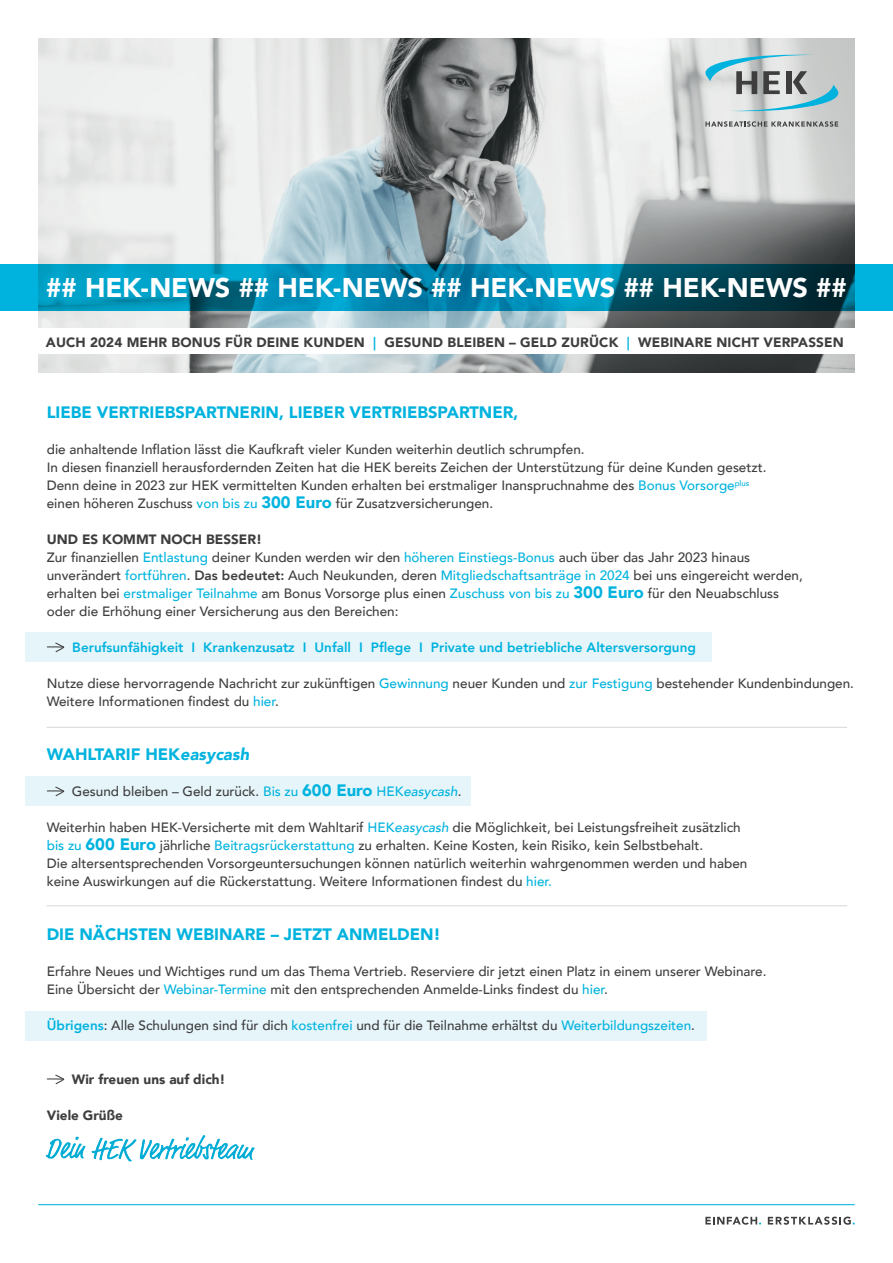
<style>
.page{position:relative;width:893px;height:1263px;background:#fff}
.page>*{position:absolute;margin:0;border:0;box-sizing:border-box;transform-origin:0 0}
.t1{font:900 27px "Avenir";letter-spacing:-.005em;color:#fff}
.t2{font:900 16.5px "Avenir";color:#00b3de}
.t3{font:500 13.5px/18px "Avenir";color:#3e3e3f}
.t4{font:900 13.5px "Avenir";letter-spacing:.01em;color:#3e3e3f}
.t5{font:800 13.5px "Avenir";color:#00b3de}
.s1{font-weight:800;color:#00b3de}
.s2{color:#00b3de}
.s3{font-weight:900;font-size:16.5px;color:#00b3de}
.s4{font-weight:900}
.s5{font-weight:800}
.s6{font-style:italic}
.s7{font-style:italic;color:#00b3de}
</style>
<div class="page">
<img style="left:38px;top:38px;width:817px;height:335px">
<div style="left:30px;top:329px;width:833px;height:25px;background:#fff"></div>
<div style="left:26px;top:632px;width:685px;height:30px;background:#e6f5fa"></div>
<div style="left:26px;top:776px;width:445px;height:30px;background:#e6f5fa"></div>
<div style="left:26px;top:1011px;width:681px;height:30px;background:#e6f5fa"></div>
<svg style="left:47px;top:642px;width:18px;height:11px"></svg>
<svg style="left:47px;top:786px;width:18px;height:11px"></svg>
<svg style="left:47px;top:1074px;width:18px;height:11px"></svg>
<svg style="left:0;top:264px;width:893px;height:47px;background:#007c9d"></svg>
<hr style="left:47px;top:727px;width:800px;height:1px;background:#d5d6d8">
<hr style="left:47px;top:905px;width:800px;height:1px;background:#d5d6d8">
<img style="left:45px;top:1136px;width:41px;height:23px">
<img style="left:91px;top:1135px;width:164px;height:27px">
<hr style="left:38px;top:1204px;width:817px;height:1px;background:#00b3de">
<svg style="left:705px;top:1216px;width:56px;height:9px"></svg>
<svg style="left:768px;top:1216px;width:87px;height:9px"></svg>
<svg style="left:705px;top:121px;width:133px;height:6px"></svg>
<svg style="left:698px;top:53px;width:147px;height:60px;background:#b4c5c8"></svg>
<h1 class="t1" style="left:46px;top:264px;width:803px">## HEK-NEWS ## HEK-NEWS ## HEK-NEWS ## HEK-NEWS ##</h1>
<p class="t4" style="left:46px;top:330px;width:799px">AUCH 2024 MEHR BONUS FÜR DEINE KUNDEN <span class="s1">|</span> GESUND BLEIBEN – GELD ZURÜCK <span class="s1">|</span> WEBINARE NICHT VERPASSEN</p>
<p class="t2" style="left:47px;top:398px;width:473px">LIEBE VERTRIEBSPARTNERIN, LIEBER VERTRIEBSPARTNER,</p>
<p class="t3" style="left:47px;top:440px;width:721px">die anhaltende Inflation lässt die Kaufkraft vieler Kunden weiterhin deutlich schrumpfen.<br>In diesen finanziell herausfordernden Zeiten hat die HEK bereits Zeichen der Unterstützung für deine Kunden gesetzt.<br>Denn deine in 2023 zur HEK vermittelten Kunden erhalten bei erstmaliger Inanspruchnahme des <span class="s2">Bonus Vorsorge</span><sup>plus </sup>einen höheren Zuschuss <span class="s2">von bis zu</span> <span class="s3">300 Euro</span> für Zusatzversicherungen.</p>
<p class="t3" style="left:47px;top:530px;width:757px"><span class="s4">UND ES KOMMT NOCH BESSER!<br></span>Zur finanziellen <span class="s2">Entlastung</span> deiner Kunden werden wir den <span class="s2">höheren Einstiegs-Bonus</span> auch über das Jahr 2023 hinaus unverändert <span class="s2">fortführen</span>. <span class="s5">Das bedeutet:</span> Auch Neukunden, deren <span class="s2">Mitgliedschaftsanträge in 2024</span> bei uns eingereicht werden, erhalten bei <span class="s2">erstmaliger Teilnahme</span> am Bonus Vorsorge plus einen <span class="s2">Zuschuss von bis zu</span> <span class="s3">300 Euro</span> für den Neuabschluss oder die Erhöhung einer Versicherung aus den Bereichen:</p>
<p class="t5" style="left:72px;top:637px;width:625px">Berufsunfähigkeit I Krankenzusatz I Unfall I Pflege I Private und betriebliche Altersversorgung</p>
<p class="t3" style="left:47px;top:674px;width:809px">Nutze diese hervorragende Nachricht zur zukünftigen <span class="s2">Gewinnung</span> neuer Kunden und <span class="s2">zur Festigung</span> bestehender Kundenbindungen.<br>Weitere Informationen findest du <span class="s2">hier</span>.</p>
<p class="t2" style="left:47px;top:740px;width:204px">WAHLTARIF HEK<span class="s6">easycash</span></p>
<p class="t3" style="left:72px;top:782px;width:391px">Gesund bleiben – Geld zurück. <span class="s2">Bis zu</span> <span class="s3">600 Euro</span> <span class="s2">HEK</span><span class="s7">easycash</span>.</p>
<p class="t3" style="left:47px;top:818px;width:702px">Weiterhin haben HEK-Versicherte mit dem Wahltarif <span class="s2">HEK</span><span class="s7">easycash</span> die Möglichkeit, bei Leistungsfreiheit zusätzlich <span class="s2">bis zu</span> <span class="s3">600 Euro</span> jährliche <span class="s2">Beitragsrückerstattung</span> zu erhalten. Keine Kosten, kein Risiko, kein Selbstbehalt.<br>Die altersentsprechenden Vorsorgeuntersuchungen können natürlich weiterhin wahrgenommen werden und haben keine Auswirkungen auf die Rückerstattung. Weitere Informationen findest du <span class="s2">hier.</span></p>
<p class="t2" style="left:47px;top:920px;width:396px">DIE NÄCHSTEN WEBINARE – JETZT ANMELDEN!</p>
<p class="t3" style="left:47px;top:962px;width:721px">Erfahre Neues und Wichtiges rund um das Thema Vertrieb. Reserviere dir jetzt einen Platz in einem unserer Webinare.<br>Eine Übersicht der <span class="s2">Webinar-Termine</span> mit den entsprechenden Anmelde-Links findest du <span class="s2">hier</span>.</p>
<p class="t3" style="left:47px;top:1016px;width:650px"><span class="s1">Übrigens</span>: Alle Schulungen sind für dich <span class="s2">kostenfrei</span> und für die Teilnahme erhältst du <span class="s2">Weiterbildungszeiten</span>.</p>
<p class="t4" style="left:72px;top:1068px;width:155px">Wir freuen uns auf dich!</p>
<p class="t4" style="left:47px;top:1104px;width:78px">Viele Grüße</p>
</div>
